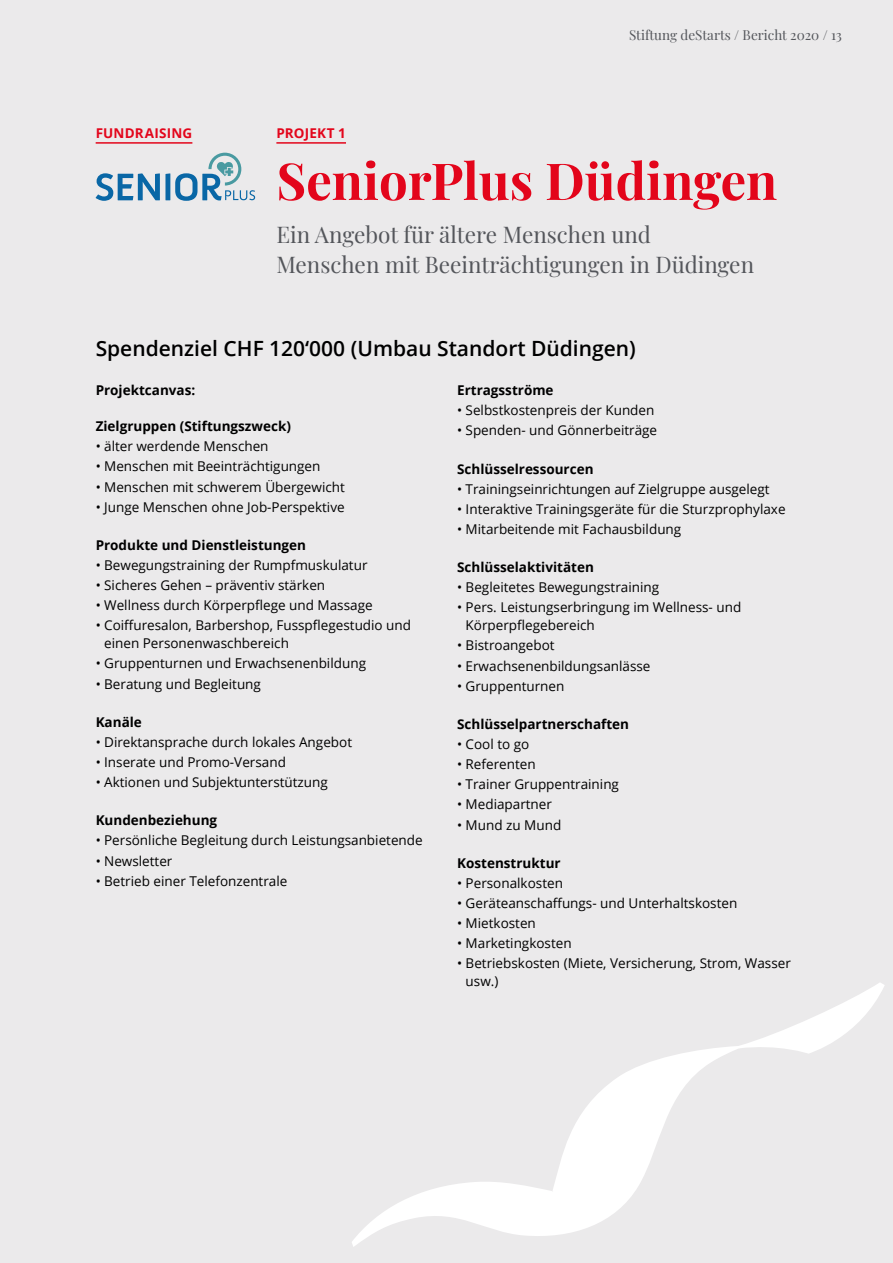
<style>
.page{position:relative;width:893px;height:1263px;background:#ebeaeb}
.page>*{position:absolute;margin:0;border:0;box-sizing:border-box;transform-origin:0 0}
.t1{font:700 51px "Playfair Display";color:#e3051b}
.t2{font:22.5px/30px "Playfair Display";color:#54565b}
.t3{font:600 21px "Open Sans";color:#000}
.t4{font:13.5px/18px "Open Sans";color:#000}
.t5{font:700 13.5px "Open Sans";color:#000}
.t6{font:13.5px "Playfair Display";color:#54565b}
.t7{font:700 13.5px "Open Sans";letter-spacing:.01em;color:#e3051b}
</style>
<div class="page">
<svg style="left:352px;top:983px;width:533px;height:264px"></svg>
<hr style="left:276px;top:142px;width:70px;height:2px;background:#e3051b">
<hr style="left:96px;top:142px;width:96px;height:2px;background:#e3051b">
<svg style="left:96px;top:153px;width:159px;height:48px"></svg>
<p class="t7" style="left:96px;top:123px;width:98px">FUNDRAISING</p>
<p class="t6" style="left:629px;top:25px;width:214px">Stiftung deStarts / Bericht 2020 / 13</p>
<p class="t7" style="left:276px;top:123px;width:71px">PROJEKT 1</p>
<h1 class="t1" style="left:276px;top:141px;width:502px">SeniorPlus Düdingen</h1>
<h2 class="t2" style="left:276px;top:217px;width:479px">Ein Angebot für ältere Menschen und<br>Menschen mit Beeinträchtigungen in Düdingen</h2>
<h3 class="t3" style="left:96px;top:334px;width:542px">Spendenziel CHF 120‘000 (Umbau Standort Düdingen)</h3>
<p class="t5" style="left:96px;top:381px;width:101px">Projektcanvas:</p>
<p class="t5" style="left:96px;top:417px;width:197px">Zielgruppen (Stiftungszweck)</p>
<p class="t4" style="left:96px;top:437px;width:174px">• älter werdende Menschen</p>
<p class="t4" style="left:96px;top:457px;width:226px">• Menschen mit Beeinträchtigungen</p>
<p class="t4" style="left:96px;top:477px;width:251px">• Menschen mit schwerem Übergewicht</p>
<p class="t4" style="left:96px;top:497px;width:251px">• Junge Menschen ohne Job-Perspektive</p>
<p class="t5" style="left:96px;top:535px;width:212px">Produkte und Dienstleistungen</p>
<p class="t4" style="left:96px;top:556px;width:273px">• Bewegungstraining der Rumpfmuskulatur</p>
<p class="t4" style="left:96px;top:576px;width:231px">• Sicheres Gehen – präventiv stärken</p>
<p class="t4" style="left:96px;top:596px;width:278px">• Wellness durch Körperpflege und Massage</p>
<p class="t4" style="left:104px;top:616px;width:308px;text-indent:-9px">• Coiffuresalon, Barbershop, Fusspflegestudio und einen Personenwaschbereich</p>
<p class="t4" style="left:96px;top:654px;width:272px">• Gruppenturnen und Erwachsenenbildung</p>
<p class="t4" style="left:96px;top:674px;width:167px">• Beratung und Begleitung</p>
<p class="t5" style="left:96px;top:712px;width:48px">Kanäle</p>
<p class="t4" style="left:96px;top:733px;width:258px">• Direktansprache durch lokales Angebot</p>
<p class="t4" style="left:96px;top:753px;width:192px">• Inserate und Promo-Versand</p>
<p class="t4" style="left:96px;top:773px;width:234px">• Aktionen und Subjektunterstützung</p>
<p class="t5" style="left:96px;top:811px;width:123px">Kundenbeziehung</p>
<p class="t4" style="left:96px;top:831px;width:329px">• Persönliche Begleitung durch Leistungsanbietende</p>
<p class="t4" style="left:96px;top:851px;width:78px">• Newsletter</p>
<p class="t4" style="left:96px;top:871px;width:193px">• Betrieb einer Telefonzentrale</p>
<p class="t5" style="left:457px;top:381px;width:98px">Ertragsströme</p>
<p class="t4" style="left:457px;top:401px;width:199px">• Selbstkostenpreis der Kunden</p>
<p class="t4" style="left:457px;top:421px;width:202px">• Spenden- und Gönnerbeiträge</p>
<p class="t5" style="left:457px;top:459px;width:138px">Schlüsselressourcen</p>
<p class="t4" style="left:457px;top:479px;width:314px">• Trainingseinrichtungen auf Zielgruppe ausgelegt</p>
<p class="t4" style="left:457px;top:500px;width:330px">• Interaktive Trainingsgeräte für die Sturzprophylaxe</p>
<p class="t4" style="left:457px;top:520px;width:226px">• Mitarbeitende mit Fachausbildung</p>
<p class="t5" style="left:457px;top:558px;width:138px">Schlüsselaktivitäten</p>
<p class="t4" style="left:457px;top:578px;width:204px">• Begleitetes Bewegungstraining</p>
<p class="t4" style="left:466px;top:598px;width:277px;text-indent:-9px">• Pers. Leistungserbringung im Wellness- und<br>Körperpflegebereich</p>
<p class="t4" style="left:457px;top:636px;width:99px">• Bistroangebot</p>
<p class="t4" style="left:457px;top:656px;width:195px">• Erwachsenenbildungsanlässe</p>
<p class="t4" style="left:457px;top:676px;width:109px">• Gruppenturnen</p>
<p class="t5" style="left:457px;top:714px;width:174px">Schlüsselpartnerschaften</p>
<p class="t4" style="left:457px;top:735px;width:74px">• Cool to go</p>
<p class="t4" style="left:457px;top:755px;width:80px">• Referenten</p>
<p class="t4" style="left:457px;top:775px;width:163px">• Trainer Gruppentraining</p>
<p class="t4" style="left:457px;top:795px;width:96px">• Mediapartner</p>
<p class="t4" style="left:457px;top:815px;width:106px">• Mund zu Mund</p>
<p class="t5" style="left:457px;top:853px;width:105px">Kostenstruktur</p>
<p class="t4" style="left:457px;top:873px;width:107px">• Personalkosten</p>
<p class="t4" style="left:457px;top:894px;width:282px">• Geräteanschaffungs- und Unterhaltskosten</p>
<p class="t4" style="left:457px;top:914px;width:80px">• Mietkosten</p>
<p class="t4" style="left:457px;top:934px;width:116px">• Marketingkosten</p>
<p class="t4" style="left:466px;top:954px;width:327px;text-indent:-9px">• Betriebskosten (Miete, Versicherung, Strom, Wasser usw.)</p>
</div>
